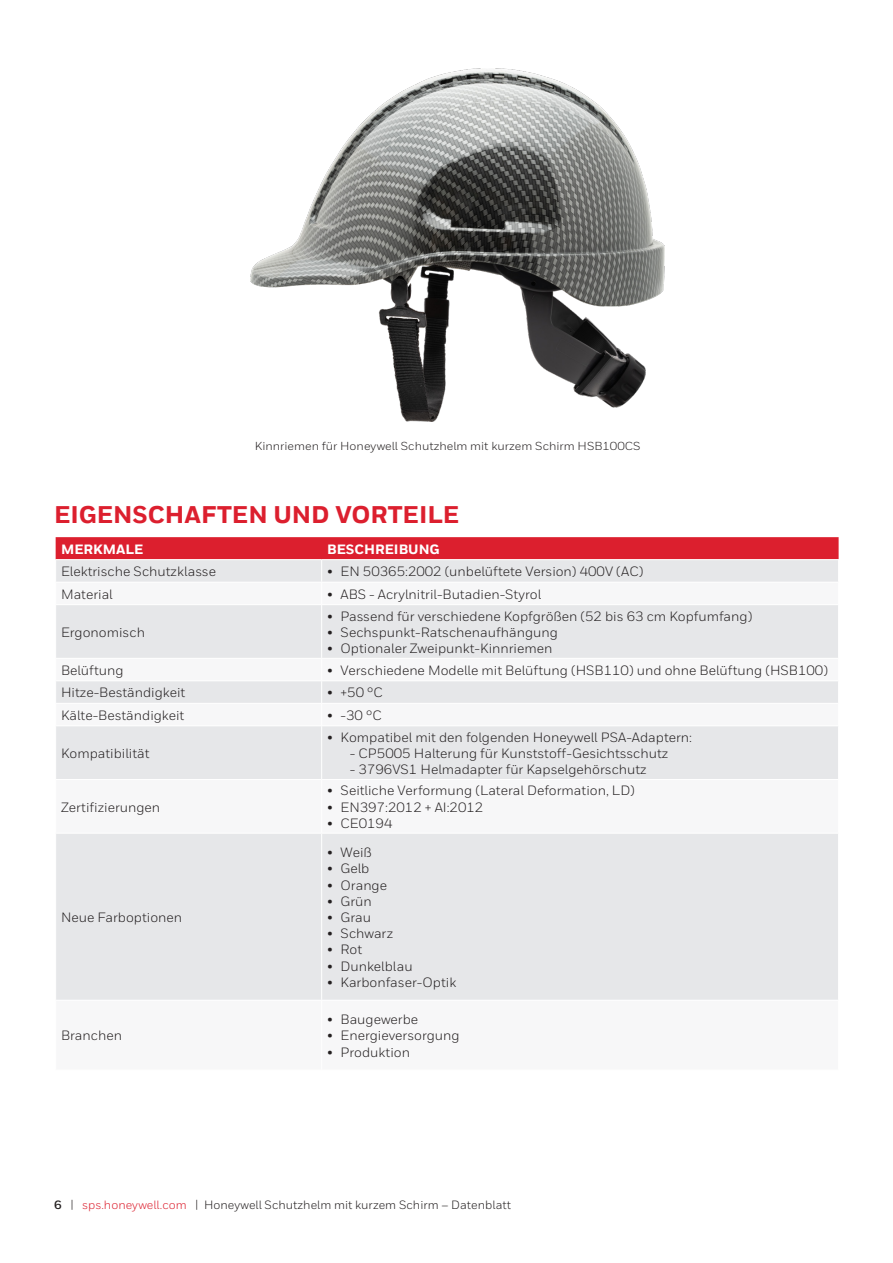
<style>
.page{position:relative;width:893px;height:1263px;background:#fff}
.page>*{position:absolute;margin:0;border:0;box-sizing:border-box;transform-origin:0 0}
._09_Inside__Body_Hea{font:800 24px "Honeywell Sans TT";color:#dc1f2e}
._19_Inside__Table_Te{font:13.5px "Honeywell Sans";color:#231f20}
._18_Inside__Table_Su{font:800 13.5px "Honeywell Sans";color:#fff}
.MASTER__Header_Foote{font:12px "Honeywell Sans";color:#231f20}
._10_Inside__Body_Tex{font:11.55px "Honeywell Sans TT";color:#231f20;scale:1.04 1}
.s1{font-weight:700}
.s2{color:#dc1f2e}
</style>
<div class="page">
<svg style="left:56px;top:605px;width:782px;height:395px;fill:#e6e7e9"></svg>
<svg style="left:55px;top:537px;width:784px;height:45px;background:#e2878f"></svg>
<hr style="left:321px;top:605px;width:1px;height:53px;background:#fff">
<hr style="left:55px;top:658px;width:267px;height:1px;background:#fff">
<hr style="left:322px;top:658px;width:517px;height:1px;background:#fff">
<hr style="left:55px;top:680px;width:267px;height:1px;background:#fff">
<hr style="left:322px;top:680px;width:517px;height:1px;background:#fff">
<hr style="left:55px;top:703px;width:267px;height:1px;background:#fff">
<hr style="left:322px;top:703px;width:517px;height:1px;background:#fff">
<svg style="left:321px;top:659px;width:1px;height:66px"></svg>
<hr style="left:55px;top:725px;width:267px;height:1px;background:#fff">
<hr style="left:322px;top:725px;width:517px;height:1px;background:#fff">
<hr style="left:321px;top:726px;width:1px;height:53px;background:#fff">
<hr style="left:55px;top:779px;width:267px;height:1px;background:#fff">
<hr style="left:322px;top:779px;width:517px;height:1px;background:#fff">
<hr style="left:321px;top:780px;width:1px;height:53px;background:#fff">
<hr style="left:55px;top:833px;width:267px;height:1px;background:#fff">
<hr style="left:322px;top:833px;width:517px;height:1px;background:#fff">
<hr style="left:321px;top:833px;width:1px;height:167px;background:#fff">
<img style="left:251px;top:69px;width:414px;height:353px">
<p class="_10_Inside__Body_Tex" style="left:255px;top:439px;width:372px">Kinnriemen für Honeywell Schutzhelm mit kurzem Schirm HSB100CS</p>
<p class="_09_Inside__Body_Hea" style="left:54px;top:500px;width:407px">EIGENSCHAFTEN UND VORTEILE</p>
<p class="_18_Inside__Table_Su" style="left:61px;top:541px;width:84px">MERKMALE</p>
<p class="_18_Inside__Table_Su" style="left:327px;top:541px;width:114px">BESCHREIBUNG</p>
<p class="_19_Inside__Table_Te" style="left:61px;top:563px;width:156px">Elektrische Schutzklasse</p>
<p class="_19_Inside__Table_Te" style="left:327px;top:563px;width:318px">• EN 50365:2002 (unbelüftete Version) 400V (AC)</p>
<p class="_19_Inside__Table_Te" style="left:61px;top:586px;width:53px">Material</p>
<p class="_19_Inside__Table_Te" style="left:327px;top:586px;width:216px">• ABS - Acrylnitril-Butadien-Styrol</p>
<p class="_19_Inside__Table_Te" style="left:61px;top:624px;width:85px">Ergonomisch</p>
<p class="_19_Inside__Table_Te" style="left:327px;top:608px;width:427px">• Passend für verschiedene Kopfgrößen (52 bis 63 cm Kopfumfang)</p>
<p class="_19_Inside__Table_Te" style="left:327px;top:624px;width:232px">• Sechspunkt-Ratschenaufhängung</p>
<p class="_19_Inside__Table_Te" style="left:327px;top:640px;width:227px">• Optionaler Zweipunkt-Kinnriemen</p>
<p class="_19_Inside__Table_Te" style="left:61px;top:662px;width:64px">Belüftung</p>
<p class="_19_Inside__Table_Te" style="left:327px;top:662px;width:502px">• Verschiedene Modelle mit Belüftung (HSB110) und ohne Belüftung (HSB100)</p>
<p class="_19_Inside__Table_Te" style="left:61px;top:685px;width:126px">Hitze-Beständigkeit</p>
<p class="_19_Inside__Table_Te" style="left:327px;top:685px;width:57px">• +50 °C</p>
<p class="_19_Inside__Table_Te" style="left:61px;top:707px;width:125px">Kälte-Beständigkeit</p>
<p class="_19_Inside__Table_Te" style="left:327px;top:707px;width:56px">• -30 °C</p>
<p class="_19_Inside__Table_Te" style="left:61px;top:745px;width:90px">Kompatibilität</p>
<p class="_19_Inside__Table_Te" style="left:327px;top:729px;width:367px">• Kompatibel mit den folgenden Honeywell PSA-Adaptern:</p>
<p class="_19_Inside__Table_Te" style="left:350px;top:745px;width:320px">- CP5005 Halterung für Kunststoff-Gesichtsschutz</p>
<p class="_19_Inside__Table_Te" style="left:350px;top:761px;width:298px">- 3796VS1 Helmadapter für Kapselgehörschutz</p>
<p class="_19_Inside__Table_Te" style="left:61px;top:799px;width:101px">Zertifizierungen</p>
<p class="_19_Inside__Table_Te" style="left:61px;top:909px;width:123px">Neue Farboptionen</p>
<p class="_19_Inside__Table_Te" style="left:61px;top:1028px;width:62px">Branchen</p>
<p class="_19_Inside__Table_Te" style="left:327px;top:783px;width:309px">• Seitliche Verformung (Lateral Deformation, LD)</p>
<p class="_19_Inside__Table_Te" style="left:327px;top:799px;width:158px">• EN397:2012 + AI:2012</p>
<p class="_19_Inside__Table_Te" style="left:327px;top:815px;width:67px">• CE0194</p>
<p class="_19_Inside__Table_Te" style="left:327px;top:844px;width:46px">• Weiß</p>
<p class="_19_Inside__Table_Te" style="left:327px;top:860px;width:44px">• Gelb</p>
<p class="_19_Inside__Table_Te" style="left:327px;top:877px;width:62px">• Orange</p>
<p class="_19_Inside__Table_Te" style="left:327px;top:893px;width:46px">• Grün</p>
<p class="_19_Inside__Table_Te" style="left:327px;top:909px;width:45px">• Grau</p>
<p class="_19_Inside__Table_Te" style="left:327px;top:925px;width:68px">• Schwarz</p>
<p class="_19_Inside__Table_Te" style="left:327px;top:941px;width:37px">• Rot</p>
<p class="_19_Inside__Table_Te" style="left:327px;top:958px;width:87px">• Dunkelblau</p>
<p class="_19_Inside__Table_Te" style="left:327px;top:974px;width:131px">• Karbonfaser-Optik</p>
<p class="_19_Inside__Table_Te" style="left:327px;top:1011px;width:93px">• Baugewerbe</p>
<p class="_19_Inside__Table_Te" style="left:327px;top:1028px;width:134px">• Energieversorgung</p>
<p class="_19_Inside__Table_Te" style="left:327px;top:1044px;width:84px">• Produktion</p>
<p class="MASTER__Header_Foote" style="left:54px;top:1198px;width:459px"><span class="s1">6</span> | <span class="s2">sps.honeywell.com</span> | Honeywell Schutzhelm mit kurzem Schirm – Datenblatt</p>
</div>
